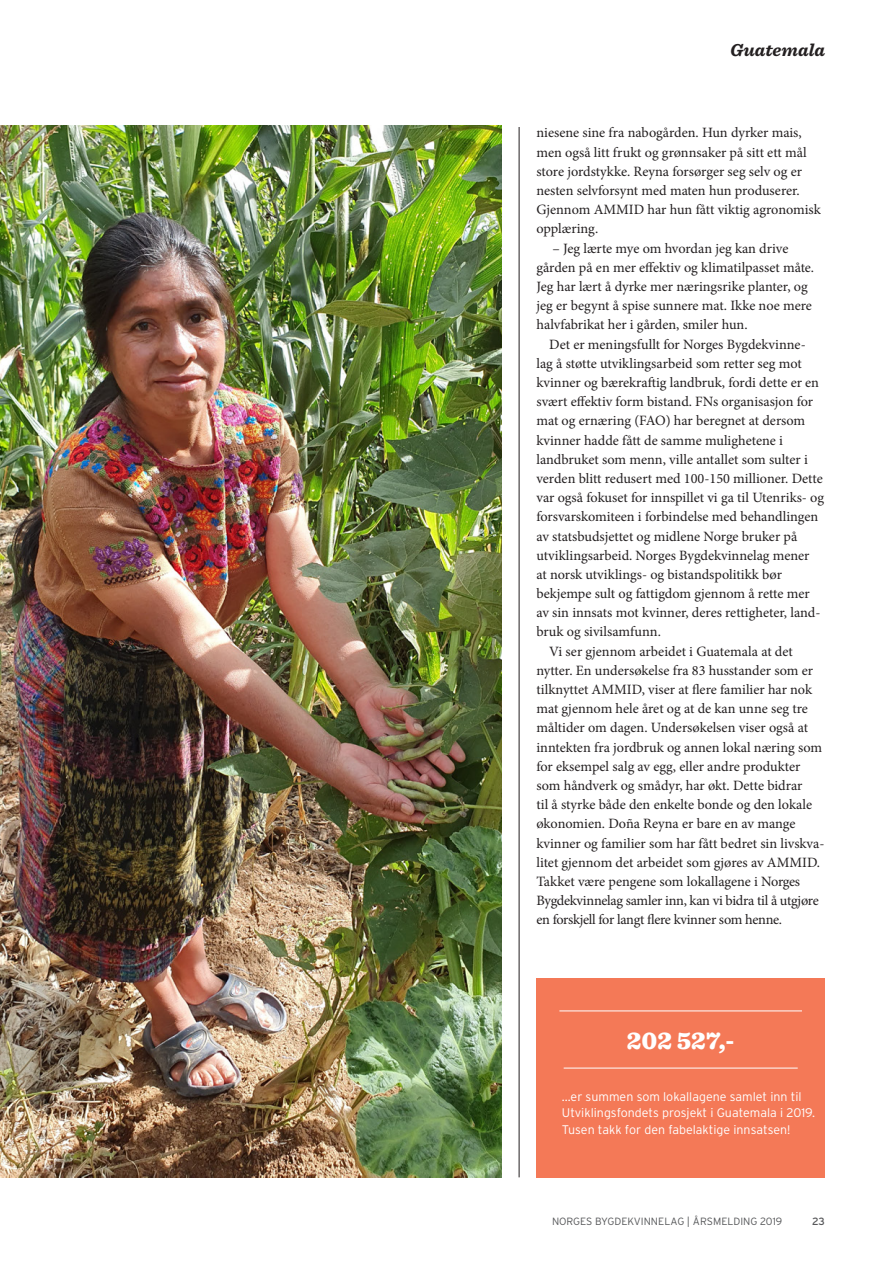
<style>
.page{position:relative;width:893px;height:1263px;background:#fff}
.page>*{position:absolute;margin:0;border:0;box-sizing:border-box;transform-origin:0 0}
.t1{font:900 25.5px "Sentinel";color:#fff}
.t2{font:italic 700 18px "Sentinel";color:#231f20}
.t3{font:14.25px/19.2px "Minion Pro";color:#231f20}
.t4{font:14.25px "Minion Pro";letter-spacing:-.02em;color:#231f20}
.t5{font:14.25px "Minion Pro";letter-spacing:-.025em;color:#231f20}
.t6{font:300 12.45px/16.5px "Interstate RES";color:#fff}
.t7{font:300 10.5px "Interstate RES";color:#57585a}
.t8{font:10.5px "Interstate RES";color:#57585a}
</style>
<div class="page">
<hr style="left:519px;top:127px;width:1px;height:1050px;background:#231f20">
<img style="left:0;top:125px;width:502px;height:1052px">
<div style="left:536px;top:978px;width:289px;height:199px;background:#f47957"></div>
<hr style="left:559px;top:1010px;width:243px;height:1px;background:#fff">
<hr style="left:564px;top:1068px;width:234px;height:1px;background:#fff">
<p class="t2" style="left:730px;top:36px;width:96px">Guatemala</p>
<p class="t3" style="left:536px;top:123px;width:286px">niesene sine fra nabogården. Hun dyrker mais, men også litt frukt og grønnsaker på sitt ett mål store jordstykke. Reyna forsørger seg selv og er nesten selvforsynt med maten hun produserer.<br>Gjennom AMMID har hun fått viktig agronomisk opplæring.</p>
<p class="t3" style="left:536px;top:238px;width:279px;text-indent:16px">– Jeg lærte mye om hvordan jeg kan drive gården på en mer effektiv og klimatilpasset måte.<br>Jeg har lært å dyrke mer næringsrike planter, og jeg er begynt å spise sunnere mat. Ikke noe mere halvfabrikat her i gården, smiler hun.</p>
<p class="t3" style="left:549px;top:334px;width:258px">Det er meningsfullt for Norges Bygdekvinne-</p>
<p class="t3" style="left:536px;top:354px;width:267px">lag å støtte utviklingsarbeid som retter seg mot</p>
<p class="t3" style="left:536px;top:373px;width:284px">kvinner og bærekraftig landbruk, fordi dette er en</p>
<p class="t3" style="left:536px;top:392px;width:278px">svært effektiv form bistand. FNs organisasjon for</p>
<p class="t3" style="left:536px;top:411px;width:270px">mat og ernæring (FAO) har beregnet at dersom</p>
<p class="t3" style="left:536px;top:430px;width:248px">kvinner hadde fått de samme mulighetene i</p>
<p class="t3" style="left:536px;top:450px;width:273px">landbruket som menn, ville antallet som sulter i</p>
<p class="t3" style="left:536px;top:469px;width:288px">verden blitt redusert med 100-150 millioner. Dette</p>
<p class="t3" style="left:536px;top:488px;width:289px">var også fokuset for innspillet vi ga til Utenriks- og</p>
<p class="t3" style="left:536px;top:507px;width:283px">forsvarskomiteen i forbindelse med behandlingen</p>
<p class="t3" style="left:536px;top:526px;width:262px">av statsbudsjettet og midlene Norge bruker på</p>
<p class="t3" style="left:536px;top:546px;width:275px">utviklingsarbeid. Norges Bygdekvinnelag mener</p>
<p class="t3" style="left:536px;top:565px;width:247px">at norsk utviklings- og bistandspolitikk bør</p>
<p class="t3" style="left:536px;top:584px;width:275px">bekjempe sult og fattigdom gjennom å rette mer</p>
<p class="t3" style="left:536px;top:603px;width:286px">av sin innsats mot kvinner, deres rettigheter, land-</p>
<p class="t3" style="left:536px;top:622px;width:126px">bruk og sivilsamfunn.</p>
<p class="t3" style="left:549px;top:642px;width:245px">Vi ser gjennom arbeidet i Guatemala at det</p>
<p class="t3" style="left:536px;top:661px;width:278px">nytter. En undersøkelse fra 83 husstander som er</p>
<p class="t3" style="left:536px;top:680px;width:277px">tilknyttet AMMID, viser at flere familier har nok</p>
<p class="t3" style="left:536px;top:699px;width:273px">mat gjennom hele året og at de kan unne seg tre</p>
<p class="t3" style="left:536px;top:718px;width:273px">måltider om dagen. Undersøkelsen viser også at</p>
<p class="t3" style="left:536px;top:737px;width:287px">inntekten fra jordbruk og annen lokal næring som</p>
<p class="t3" style="left:536px;top:757px;width:265px">for eksempel salg av egg, eller andre produkter</p>
<p class="t3" style="left:536px;top:776px;width:268px">som håndverk og smådyr, har økt. Dette bidrar</p>
<p class="t3" style="left:536px;top:795px;width:277px">til å styrke både den enkelte bonde og den lokale</p>
<p class="t3" style="left:536px;top:814px;width:261px">økonomien. Doña Reyna er bare en av mange</p>
<p class="t3" style="left:536px;top:833px;width:290px">kvinner og familier som har fått bedret sin livskva-</p>
<p class="t3" style="left:536px;top:853px;width:285px">litet gjennom det arbeidet som gjøres av AMMID.</p>
<p class="t3" style="left:536px;top:872px;width:265px">Takket være pengene som lokallagene i Norges</p>
<p class="t4" style="left:536px;top:891px;width:284px">Bygdekvinnelag samler inn, kan vi bidra til å utgjøre</p>
<p class="t5" style="left:536px;top:910px;width:247px">en forskjell for langt flere kvinner som henne.</p>
<h1 class="t1" style="left:627px;top:1019px;width:109px">202 527,-</h1>
<p class="t6" style="left:562px;top:1088px;width:255px">...er summen som lokallagene samlet inn til<br>Utviklingsfondets prosjekt i Guatemala i 2019.<br>Tusen takk for den fabelaktige innsatsen!</p>
<p class="t7" style="left:552px;top:1215px;width:232px">NORGES BYGDEKVINNELAG | ÅRSMELDING 2019</p>
<p class="t8" style="left:812px;top:1215px;width:14px">23</p>
</div>
